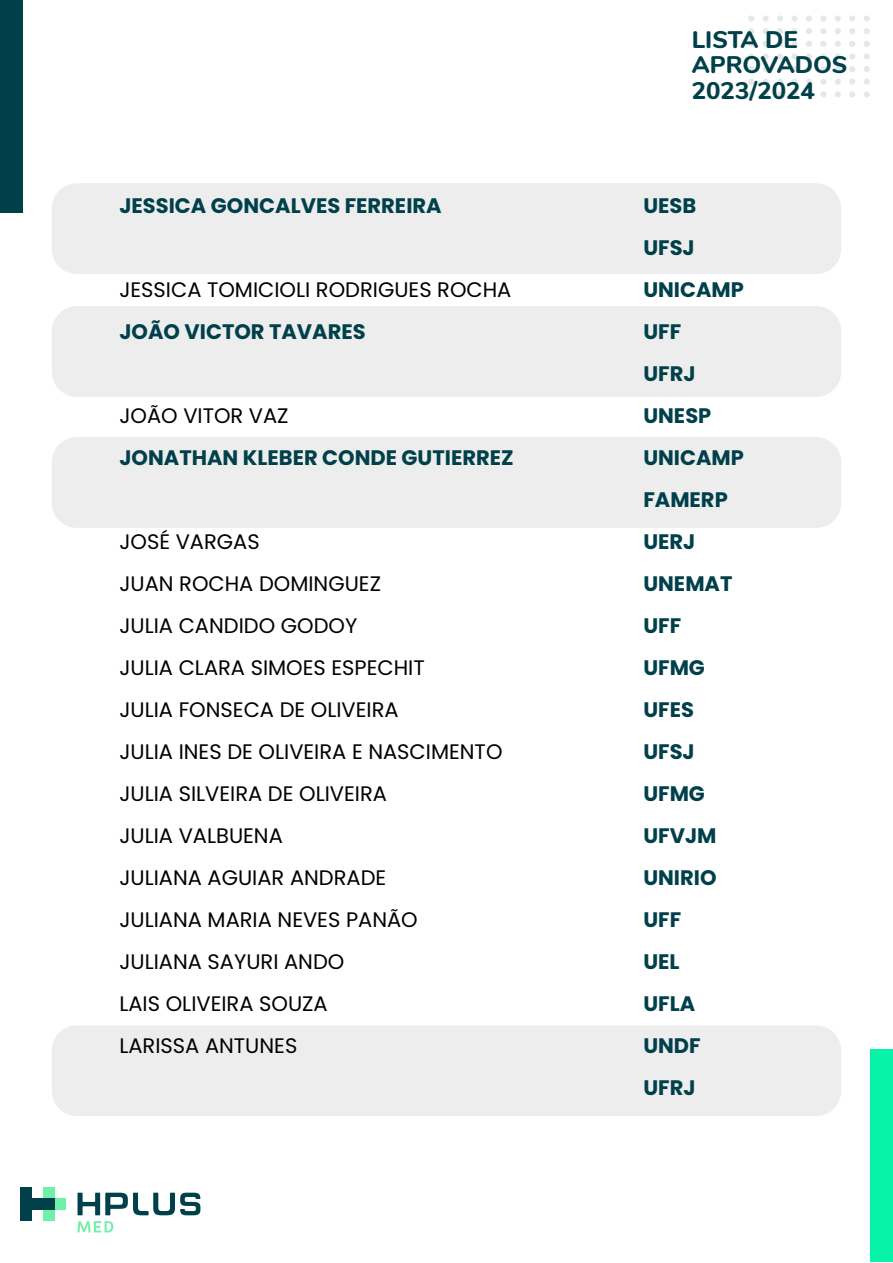
<style>
.page{position:relative;width:893px;height:1263px;background:#fff}
.page>*{position:absolute;margin:0;border:0;box-sizing:border-box;transform-origin:0 0}
.t1{font:800 24px/25.5px "Nunito";color:#00404a}
.t2{font:21px/42px "Poppins";color:#000}
.t3{font:700 21px/42px "Poppins";color:#00404a}
</style>
<div class="page">
<div style="left:52px;top:306px;width:789px;height:91px;background:#ededed;border-radius:25px"></div>
<div style="left:52px;top:437px;width:789px;height:91px;background:#ededed;border-radius:25px"></div>
<div style="left:52px;top:183px;width:789px;height:91px;background:#ededed;border-radius:25px"></div>
<div style="left:52px;top:1025px;width:789px;height:91px;background:#ededed;border-radius:25px"></div>
<div style="left:748px;top:15px;width:6px;height:7px;background:#e6e7e8;border-radius:50%"></div>
<div style="left:763px;top:15px;width:6px;height:7px;background:#e6e7e8;border-radius:50%"></div>
<div style="left:777px;top:15px;width:6px;height:7px;background:#e6e7e8;border-radius:50%"></div>
<div style="left:791px;top:15px;width:7px;height:7px;background:#e6e7e8;border-radius:50%"></div>
<div style="left:806px;top:15px;width:6px;height:7px;background:#e6e7e8;border-radius:50%"></div>
<div style="left:820px;top:15px;width:6px;height:7px;background:#e6e7e8;border-radius:50%"></div>
<div style="left:835px;top:15px;width:6px;height:7px;background:#e6e7e8;border-radius:50%"></div>
<div style="left:849px;top:15px;width:6px;height:7px;background:#e6e7e8;border-radius:50%"></div>
<div style="left:864px;top:15px;width:6px;height:7px;background:#e6e7e8;border-radius:50%"></div>
<svg style="left:748px;top:28px;width:6px;height:6px"></svg>
<svg style="left:763px;top:28px;width:6px;height:6px"></svg>
<svg style="left:777px;top:28px;width:6px;height:6px"></svg>
<div style="left:791px;top:28px;width:7px;height:6px;background:#e6e7e8;border-radius:50%"></div>
<svg style="left:806px;top:28px;width:6px;height:6px"></svg>
<svg style="left:820px;top:28px;width:6px;height:6px"></svg>
<svg style="left:835px;top:28px;width:6px;height:6px"></svg>
<svg style="left:849px;top:28px;width:6px;height:6px"></svg>
<svg style="left:864px;top:28px;width:6px;height:6px"></svg>
<svg style="left:748px;top:41px;width:6px;height:6px"></svg>
<svg style="left:763px;top:41px;width:6px;height:6px"></svg>
<svg style="left:777px;top:41px;width:6px;height:6px"></svg>
<div style="left:791px;top:41px;width:7px;height:6px;background:#e6e7e8;border-radius:50%"></div>
<svg style="left:806px;top:41px;width:6px;height:6px"></svg>
<svg style="left:820px;top:41px;width:6px;height:6px"></svg>
<svg style="left:835px;top:41px;width:6px;height:6px"></svg>
<svg style="left:849px;top:41px;width:6px;height:6px"></svg>
<svg style="left:864px;top:41px;width:6px;height:6px"></svg>
<svg style="left:748px;top:53px;width:6px;height:6px"></svg>
<svg style="left:763px;top:53px;width:6px;height:6px"></svg>
<svg style="left:777px;top:53px;width:6px;height:6px"></svg>
<div style="left:791px;top:53px;width:7px;height:6px;background:#e6e7e8;border-radius:50%"></div>
<svg style="left:806px;top:53px;width:6px;height:6px"></svg>
<svg style="left:820px;top:53px;width:6px;height:6px"></svg>
<svg style="left:835px;top:53px;width:6px;height:6px"></svg>
<svg style="left:849px;top:53px;width:6px;height:6px"></svg>
<svg style="left:864px;top:53px;width:6px;height:6px"></svg>
<svg style="left:748px;top:66px;width:6px;height:6px"></svg>
<svg style="left:763px;top:66px;width:6px;height:6px"></svg>
<svg style="left:777px;top:66px;width:6px;height:6px"></svg>
<div style="left:791px;top:66px;width:7px;height:6px;background:#e6e7e8;border-radius:50%"></div>
<svg style="left:806px;top:66px;width:6px;height:6px"></svg>
<svg style="left:820px;top:66px;width:6px;height:6px"></svg>
<svg style="left:835px;top:66px;width:6px;height:6px"></svg>
<svg style="left:849px;top:66px;width:6px;height:6px"></svg>
<svg style="left:864px;top:66px;width:6px;height:6px"></svg>
<svg style="left:748px;top:79px;width:6px;height:6px"></svg>
<svg style="left:763px;top:79px;width:6px;height:6px"></svg>
<svg style="left:777px;top:79px;width:6px;height:6px"></svg>
<div style="left:791px;top:79px;width:7px;height:6px;background:#e6e7e8;border-radius:50%"></div>
<svg style="left:806px;top:79px;width:6px;height:6px"></svg>
<svg style="left:820px;top:79px;width:6px;height:6px"></svg>
<svg style="left:835px;top:79px;width:6px;height:6px"></svg>
<svg style="left:849px;top:79px;width:6px;height:6px"></svg>
<svg style="left:864px;top:79px;width:6px;height:6px"></svg>
<svg style="left:748px;top:91px;width:6px;height:6px"></svg>
<svg style="left:763px;top:91px;width:6px;height:6px"></svg>
<svg style="left:777px;top:91px;width:6px;height:6px"></svg>
<div style="left:791px;top:91px;width:7px;height:6px;background:#e6e7e8;border-radius:50%"></div>
<svg style="left:806px;top:91px;width:6px;height:6px"></svg>
<svg style="left:820px;top:91px;width:6px;height:6px"></svg>
<svg style="left:835px;top:91px;width:6px;height:6px"></svg>
<svg style="left:849px;top:91px;width:6px;height:6px"></svg>
<svg style="left:864px;top:91px;width:6px;height:6px"></svg>
<div style="left:870px;top:1049px;width:22px;height:213px;background:#07f3a8"></div>
<div style="left:0;top:0;width:23px;height:213px;background:#00404a"></div>
<div style="left:55px;top:1198px;width:11px;height:12px;background:#70f1aa"></div>
<div style="left:43px;top:1187px;width:12px;height:11px;background:#70f1aa"></div>
<div style="left:43px;top:1210px;width:12px;height:11px;background:#70f1aa"></div>
<div style="left:43px;top:1198px;width:12px;height:12px;background:#00404a"></div>
<div style="left:32px;top:1198px;width:11px;height:12px;background:#00404a"></div>
<div style="left:20px;top:1187px;width:12px;height:11px;background:#00404a"></div>
<div style="left:20px;top:1198px;width:12px;height:12px;background:#00404a"></div>
<div style="left:20px;top:1210px;width:12px;height:11px;background:#00404a"></div>
<svg style="left:78px;top:1193px;width:122px;height:22px"></svg>
<svg style="left:77px;top:1221px;width:36px;height:11px"></svg>
<p class="t3" style="left:119px;top:185px;width:324px">JESSICA GONCALVES FERREIRA</p>
<p class="t2" style="left:119px;top:269px;width:393px">JESSICA TOMICIOLI RODRIGUES ROCHA</p>
<p class="t3" style="left:119px;top:311px;width:248px">JOÃO VICTOR TAVARES</p>
<p class="t2" style="left:119px;top:395px;width:171px">JOÃO VITOR VAZ</p>
<p class="t3" style="left:119px;top:437px;width:396px">JONATHAN KLEBER CONDE GUTIERREZ</p>
<p class="t2" style="left:119px;top:521px;width:385px">JOSÉ VARGAS<br>JUAN ROCHA DOMINGUEZ<br>JULIA CANDIDO GODOY<br>JULIA CLARA SIMOES ESPECHIT<br>JULIA FONSECA DE OLIVEIRA<br>JULIA INES DE OLIVEIRA E NASCIMENTO<br>JULIA SILVEIRA DE OLIVEIRA<br>JULIA VALBUENA<br>JULIANA AGUIAR ANDRADE<br>JULIANA MARIA NEVES PANÃO<br>JULIANA SAYURI ANDO<br>LAIS OLIVEIRA SOUZA<br>LARISSA ANTUNES</p>
<p class="t1" style="left:692px;top:25px;width:157px">LISTA DE<br>APROVADOS<br>2023/2024</p>
<p class="t3" style="left:643px;top:185px;width:102px">UESB<br>UFSJ<br>UNICAMP<br>UFF<br>UFRJ<br>UNESP<br>UNICAMP<br>FAMERP<br>UERJ<br>UNEMAT<br>UFF<br>UFMG<br>UFES<br>UFSJ<br>UFMG<br>UFVJM<br>UNIRIO<br>UFF<br>UEL<br>UFLA<br>UNDF<br>UFRJ</p>
</div>
